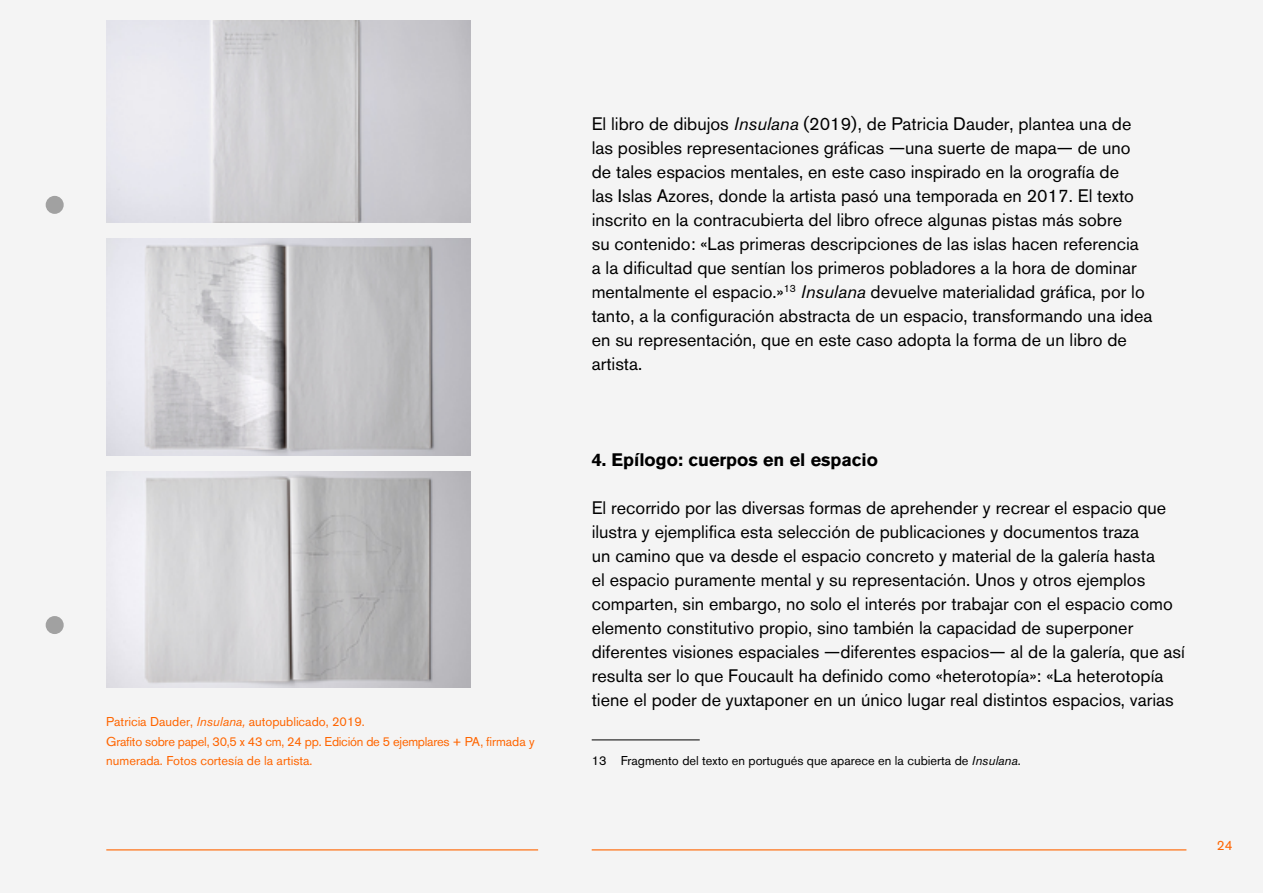
<style>
.page{position:relative;width:1263px;height:893px;background:#f4f4f4}
.page>*{position:absolute;margin:0;border:0;box-sizing:border-box;transform-origin:0 0}
.t1{font:18px/24px "Akzidenz Grotesk BQ";color:#000}
.t2{font:700 18px "Akzidenz Grotesk BQ";color:#000}
.t3{font:13.5px "Akzidenz Grotesk BQ";color:#ff6500}
.t4{font:12.75px/19.5px "Akzidenz Grotesk BQ";color:#ff6500}
.t5{font:12.75px "Akzidenz Grotesk BQ";color:#000}
.s1{font-style:italic}
</style>
<div class="page">
<div style="left:46px;top:196px;width:18px;height:18px;background:#a1a1a1;border-radius:50%"></div>
<div style="left:46px;top:616px;width:18px;height:18px;background:#a1a1a1;border-radius:50%"></div>
<hr style="left:592px;top:849px;width:594px;height:1px;background:#ff6500">
<hr style="left:106px;top:849px;width:432px;height:1px;background:#ff6500">
<hr style="left:592px;top:739px;width:108px;height:1px;background:#000">
<img style="left:106px;top:20px;width:364px;height:203px">
<img style="left:106px;top:239px;width:364px;height:216px">
<img style="left:106px;top:471px;width:364px;height:217px">
<p class="t4" style="left:106px;top:712px;width:430px">Patricia Dauder, <span class="s1">Insulana,</span> autopublicado, 2019.<br>Grafito sobre papel, 30,5 x 43 cm, 24 pp. Edición de 5 ejemplares + PA, firmada y numerada. Fotos cortesía de la artista.</p>
<p class="t1" style="left:592px;top:112px;width:562px">El libro de dibujos <span class="s1">Insulana</span> (2019), de Patricia Dauder, plantea una de las posibles representaciones gráficas —una suerte de mapa— de uno de tales espacios mentales, en este caso inspirado en la orografía de<br>las Islas Azores, donde la artista pasó una temporada en 2017. El texto inscrito en la contracubierta del libro ofrece algunas pistas más sobre<br>su contenido: «Las primeras descripciones de las islas hacen referencia<br>a la dificultad que sentían los primeros pobladores a la hora de dominar mentalmente el espacio.»<sup>13</sup> <span class="s1">Insulana</span> devuelve materialidad gráfica, por lo tanto, a la configuración abstracta de un espacio, transformando una idea en su representación, que en este caso adopta la forma de un libro de artista.</p>
<p class="t2" style="left:592px;top:450px;width:288px">4. Epílogo: cuerpos en el espacio</p>
<p class="t1" style="left:592px;top:496px;width:595px">El recorrido por las diversas formas de aprehender y recrear el espacio que ilustra y ejemplifica esta selección de publicaciones y documentos traza<br>un camino que va desde el espacio concreto y material de la galería hasta<br>el espacio puramente mental y su representación. Unos y otros ejemplos comparten, sin embargo, no solo el interés por trabajar con el espacio como elemento constitutivo propio, sino también la capacidad de superponer diferentes visiones espaciales —diferentes espacios— al de la galería, que así resulta ser lo que Foucault ha definido como «heterotopía»: «La heterotopía tiene el poder de yuxtaponer en un único lugar real distintos espacios, varias</p>
<p class="t5" style="left:592px;top:753px;width:431px">13 Fragmento del texto en portugués que aparece en la cubierta de <span class="s1">Insulana</span>.</p>
<p class="t3" style="left:1217px;top:838px;width:17px">24</p>
</div>
